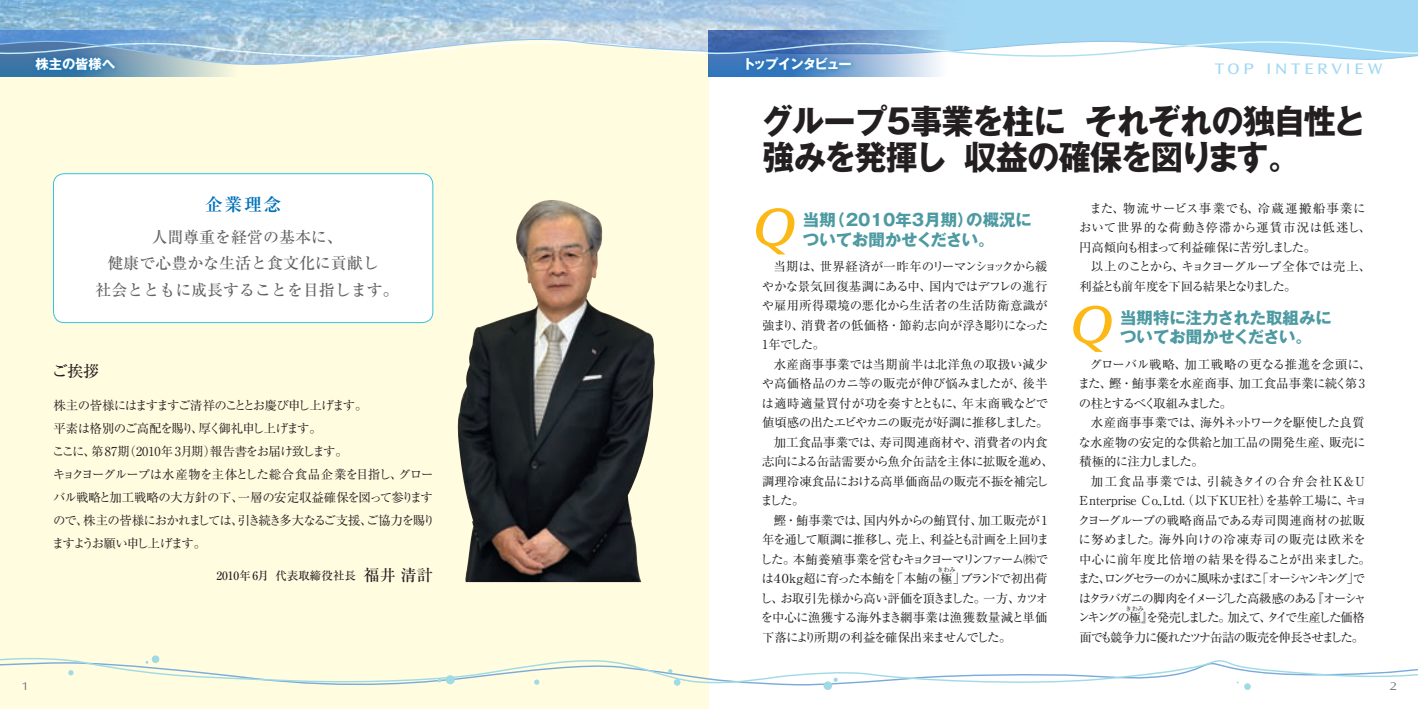
<style>
.page{position:relative;width:1418px;height:709px;background:#fff}
.page>*{position:absolute;margin:0;border:0;box-sizing:border-box;transform-origin:0 0}
.t1{font:italic expanded 56.75px "Ocean Sans Std";color:#fcb814}
.t2{font:700 33.62px/35.5px "Gothic MB101 Pro";letter-spacing:-.035em;color:#231f20;scale:.96 1}
.t3{font:700 17.75px "Ryumin Pro";color:#0072bc}
.t4{font:700 16.38px "Gothic MB101 Pro";color:#4d9aa2}
.t5{font:700 16.38px "Gothic MB101 Pro";letter-spacing:-.12em;color:#4d9aa2}
.t6{font:500 16px/26.6px "Ryumin Pro";color:#636366;text-align:center}
.t7{font:expanded 16px "Ocean Sans Std";letter-spacing:.24em;color:#a3d8f4}
.t8{font:500 16px "Ryumin Pro";color:#231f20}
.t9{font:700 13.25px "Gothic MB101 Pro";letter-spacing:-.09em;color:#fff}
.t10{font:700 13.25px "Gothic MB101 Pro";letter-spacing:-.055em;color:#fff}
.t11{font:12.38px/19.5px "Ryumin Pro";letter-spacing:-.045em;color:#231f20;text-align:justify}
.t12{font:12.38px/23px "Ryumin Pro";letter-spacing:-.065em;color:#231f20}
.t13{font:12.38px/19.5px "Ryumin Pro";color:#231f20}
.t14{font:12.38px "Ryumin Pro";letter-spacing:-.1em;color:#231f20}
.t15{font:12.38px "Ryumin Pro";letter-spacing:-.01em;color:#231f20}
.t16{font:12.38px/19.5px "Ryumin Pro";letter-spacing:-.085em;color:#231f20}
.t17{font:12.38px "Ryumin Pro";letter-spacing:-.11em;color:#231f20}
.t18{font:12.38px "Ryumin Pro";letter-spacing:.03em;color:#231f20}
.t19{font:12.38px "Ryumin Pro";letter-spacing:.025em;color:#231f20}
.t20{font:500 11.5px "Ryumin Pro";color:#231f20}
.t21{font:300 expanded 11.5px "Ocean Sans Std";color:#6c6d70}
.t22{font:6.25px "Ryumin Pro";color:#231f20}
.s1{font-size:16px}
</style>
<div class="page">
<div style="left:0;top:73px;width:709px;height:584px;background:#fffce0"></div>
<svg style="left:0;top:657px;width:1417px;height:52px"></svg>
<svg style="left:1236px;top:681px;width:15px;height:9px"></svg>
<svg style="left:833px;top:677px;width:4px;height:5px"></svg>
<div style="left:823px;top:681px;width:9px;height:9px;background:#a0dae4;border-radius:50%"></div>
<svg style="left:674px;top:679px;width:6px;height:6px"></svg>
<svg style="left:668px;top:669px;width:4px;height:4px"></svg>
<svg style="left:534px;top:679px;width:5px;height:5px"></svg>
<div style="left:446px;top:675px;width:9px;height:9px;background:#a0dae4;border-radius:50%"></div>
<svg style="left:437px;top:678px;width:4px;height:4px"></svg>
<div style="left:152px;top:655px;width:7px;height:8px;background:#a0dae4;border-radius:50%"></div>
<svg style="left:68px;top:670px;width:6px;height:5px"></svg>
<svg style="left:0;top:73px;width:237px;height:3px"></svg>
<div style="left:976px;top:0;width:441px;height:30px;background:#a3d8f4"></div>
<img style="left:0;top:0;width:976px;height:30px">
<svg style="left:29px;top:73px;width:90px;height:2px"></svg>
<svg style="left:0;top:30px;width:1417px;height:43px"></svg>
<svg style="left:709px;top:30px;width:237px;height:46px;background:#7da0cd"></svg>
<svg style="left:0;top:40px;width:1417px;height:18px"></svg>
<svg style="left:741px;top:51px;width:115px;height:24px;background:#4681c1"></svg>
<img style="left:457px;top:200px;width:199px;height:382px">
<div style="left:54px;top:174px;width:379px;height:148px;background:#fff;border-radius:11px"></div>
<div style="left:53px;top:173px;width:380px;height:150px;border:1px solid #35c2e0;border-radius:11px"></div>
<p class="t10" style="left:35px;top:53px;width:81px">株主の皆様へ</p>
<p class="t9" style="left:742px;top:53px;width:111px">トップインタビュー</p>
<p class="t7" style="left:1214px;top:59px;width:169px">TOP INTERVIEW</p>
<h3 class="t3" style="left:205px;top:190px;width:78px">企業理念</h3>
<p class="t6" style="left:96px;top:222px;width:304px">人間尊重を経営の基本に、<br>健康で心豊かな生活と食文化に貢献し<br>社会とともに成長することを目指します。</p>
<p class="t8" style="left:52px;top:359px;width:49px">ご挨拶</p>
<p class="t12" style="left:52px;top:393px;width:385px">株主の皆様にはますますご清祥のこととお慶び申し上げます。<br>平素は格別のご高配を賜り、厚く御礼申し上げます。<br>ここに、第 87期（2010年 3月期）報告書をお届け致します。<br>キョクヨーグループは水産物を主体とした総合食品企業を目指し、グローバル戦略と加工戦略の大方針の下、一層の安定収益確保を図って参りますので、株主の皆様におかれましては、引き続き多大なるご支援、ご協力を賜りますようお願い申し上げます。</p>
<p class="t20" style="left:216px;top:566px;width:218px">2010年6月 代表取締役社長 <span class="s1">福井 清計</span></p>
<h2 class="t2" style="left:760px;top:100px;width:632px">グループ５事業を柱に それぞれの独自性と強みを発揮し 収益の確保を図ります。</h2>
<h1 class="t1" style="left:753px;top:195px;width:44px">Q</h1>
<h3 class="t5" style="left:803px;top:206px;width:230px">当期（２０１０年３月期）の概況に</h3>
<h3 class="t4" style="left:803px;top:226px;width:193px">ついてお聞かせください。</h3>
<p class="t11" style="left:761px;top:256px;width:288px;text-indent:12px">当期は、世界経済が一昨年のリーマンショックから緩やかな景気回復基調にある中、国内ではデフレの進行や雇用所得環境の悪化から生活者の生活防衛意識が強まり、消費者の低価格・節約志向が浮き彫りになった1年でした。</p>
<p class="t19" style="left:773px;top:354px;width:275px">水産商事事業では当期前半は北洋魚の取扱い減少</p>
<p class="t15" style="left:761px;top:374px;width:287px">や高価格品のカニ等の販売が伸び悩みましたが、後半</p>
<p class="t18" style="left:761px;top:393px;width:288px">は適時適量買付が功を奏すとともに、年末商戦などで</p>
<p class="t12" style="left:762px;top:410px;width:288px">値頃感の出たエビやカニの販売が好調に推移しました。</p>
<p class="t13" style="left:773px;top:431px;width:275px">加工食品事業では、寿司関連商材や、消費者の内食</p>
<p class="t12" style="left:762px;top:449px;width:293px">志向による缶詰需要から魚介缶詰を主体に拡販を進め、</p>
<p class="t13" style="left:762px;top:470px;width:288px">調理冷凍食品における高単価商品の販売不振を補完し</p>
<p class="t11" style="left:760px;top:490px;width:45px">ました。</p>
<p class="t15" style="left:773px;top:510px;width:275px">鰹・鮪事業では、国内外からの鮪買付、加工販売が1</p>
<p class="t14" style="left:762px;top:530px;width:288px">年を通して順調に推移し、売上、利益とも計画を上回りま</p>
<p class="t14" style="left:760px;top:549px;width:289px">した。本鮪養殖事業を営むキョクヨーマリンファーム㈱で</p>
<p class="t14" style="left:761px;top:569px;width:287px">は４０ｋｇ超に育った本鮪を「本鮪の極」ブランドで初出荷</p>
<p class="t22" style="left:937px;top:564px;width:20px">きわみ</p>
<p class="t11" style="left:760px;top:587px;width:290px">し、お取引先様から高い評価を頂きました。一方、カツオを中心に漁獲する海外まき網事業は漁獲数量減と単価下落により所期の利益を確保出来ませんでした。</p>
<p class="t13" style="left:1079px;top:198px;width:294px;text-indent:10px">また、物流サービス事業でも、冷蔵運搬船事業において世界的な荷動き停滞から運賃市況は低迷し、円高傾向も相まって利益確保に苦労しました。</p>
<p class="t16" style="left:1079px;top:256px;width:293px;text-indent:12px">以上のことから、キョクヨーグループ全体では売上、利益とも前年度を下回る結果となりました。</p>
<h1 class="t1" style="left:1070px;top:293px;width:44px">Q</h1>
<h3 class="t4" style="left:1120px;top:304px;width:213px">当期特に注力された取組みに</h3>
<h3 class="t4" style="left:1120px;top:323px;width:193px">ついてお聞かせください。</h3>
<p class="t11" style="left:1077px;top:354px;width:295px;text-align:left;text-indent:12px">グローバル戦略、加工戦略の更なる推進を念頭に、また、鰹・鮪事業を水産商事、加工食品事業に続く第 3の柱とするべく取組みました。</p>
<p class="t11" style="left:1078px;top:412px;width:288px;text-indent:12px">水産商事事業では、海外ネットワークを駆使した良質な水産物の安定的な供給と加工品の開発生産、販売に積極的に注力しました。</p>
<p class="t11" style="left:1077px;top:470px;width:295px;text-align:left;text-indent:13px">加工食品事業では、引続きタイの合弁会社Ｋ＆Ｕ<br>Ｅnterprise Ｃo.,Ｌｔｄ．（以下ＫＵＥ社）を基幹工場に、キョクヨーグループの戦略商品である寿司関連商材の拡販に努めました。海外向けの冷凍寿司の販売は欧米を中心に前年度比倍増の結果を得ることが出来ました。また、ロングセラーのかに風味かまぼこ「オーシャンキング」ではタラバガニの脚肉をイメージした高級感のある『オーシャンキングの極』を発売しました。加えて、タイで生産した価格</p>
<p class="t22" style="left:1125px;top:603px;width:20px">きわみ</p>
<p class="t17" style="left:1079px;top:627px;width:286px">面でも競争力に優れたツナ缶詰の販売を伸長させました。</p>
<p class="t21" style="left:21px;top:679px;width:8px">1</p>
<p class="t21" style="left:1389px;top:679px;width:8px">2</p>
</div>
